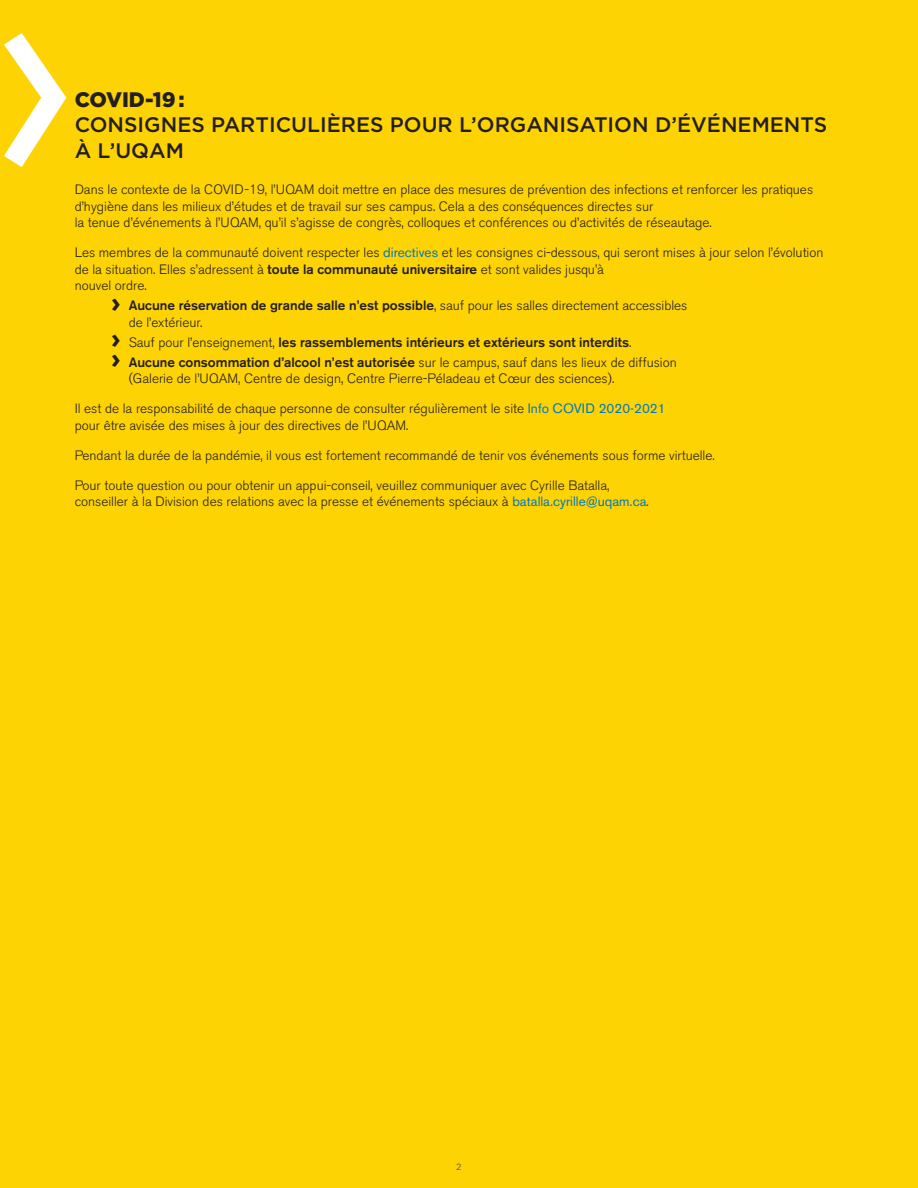
<style>
.page{position:relative;width:918px;height:1188px;background:#fed304}
.page>*{position:absolute;margin:0;border:0;box-sizing:border-box;transform-origin:0 0}
.Sous-titre_copy_2{font:500 21px/25.2px "Gotham";color:#231f20}
.Normal_10{font:300 13.5px/16.5px "Akzidenz Grotesk BE";color:#231f20}
.t1{font:500 13.5px "Akzidenz Grotesk BE";color:#231f20}
.t2{font:9px "Gotham";color:#57585a}
.s1{font-weight:900}
.s2{font-weight:400;color:#0077c0}
.s3{font-weight:500}
.s4{font-family:"Gotham";font-weight:700;font-size:27px}
.s5{font-weight:300}
</style>
<div class="page">
<svg style="left:4px;top:33px;width:62px;height:134px"></svg>
<p class="Sous-titre_copy_2" style="left:75px;top:87px;width:754px"><span class="s1">COVID-19 :<br></span>CONSIGNES PARTICULIÈRES POUR L’ORGANISATION D’ÉVÉNEMENTS<br>À L’UQAM</p>
<p class="Normal_10" style="left:75px;top:182px;width:740px">Dans le contexte de la COVID-19, l’UQAM doit mettre en place des mesures de prévention des infections et renforcer les pratiques d’hygiène dans les milieux d’études et de travail sur ses campus. Cela a des conséquences directes sur<br>la tenue d’événements à l’UQAM, qu’il s’agisse de congrès, colloques et conférences ou d’activités de réseautage.</p>
<p class="Normal_10" style="left:75px;top:245px;width:750px">Les membres de la communauté doivent respecter les <span class="s2">directives</span> et les consignes ci-dessous, qui seront mises à jour selon l’évolution de la situation. Elles s’adressent à <span class="s3">toute la communauté universitaire</span> et sont valides jusqu’à<br>nouvel ordre.</p>
<p class="Normal_10" style="left:129px;top:298px;width:560px;text-indent:-18px"><span class="s4">›</span> <span class="s3">Aucune réservation de grande salle n’est possible</span>, sauf pour les salles directement accessibles de l’extérieur.</p>
<p class="t1" style="left:111px;top:334px;width:522px"><span class="s4">›</span> <span class="s5">Sauf pour l’enseignement,</span> les rassemblements intérieurs et extérieurs sont interdits<span class="s5">.</span></p>
<p class="Normal_10" style="left:129px;top:354px;width:550px;text-indent:-18px"><span class="s4">›</span> <span class="s3">Aucune consommation d’alcool n’est autorisée</span> sur le campus, sauf dans les lieux de diffusion (Galerie de l’UQAM, Centre de design, Centre Pierre-Péladeau et Cœur des sciences).</p>
<p class="Normal_10" style="left:75px;top:401px;width:592px">Il est de la responsabilité de chaque personne de consulter régulièrement le site <span class="s2">Info COVID 2020-2021 </span>pour être avisée des mises à jour des directives de l’UQAM.</p>
<p class="Normal_10" style="left:75px;top:447px;width:642px">Pendant la durée de la pandémie, il vous est fortement recommandé de tenir vos événements sous forme virtuelle.</p>
<p class="Normal_10" style="left:75px;top:477px;width:576px">Pour toute question ou pour obtenir un appui-conseil, veuillez communiquer avec Cyrille Batalla, conseiller à la Division des relations avec la presse et événements spéciaux à <span class="s2">batalla.cyrille@uqam.ca</span>.</p>
<p class="t2" style="left:456px;top:1162px;width:7px">2</p>
</div>
